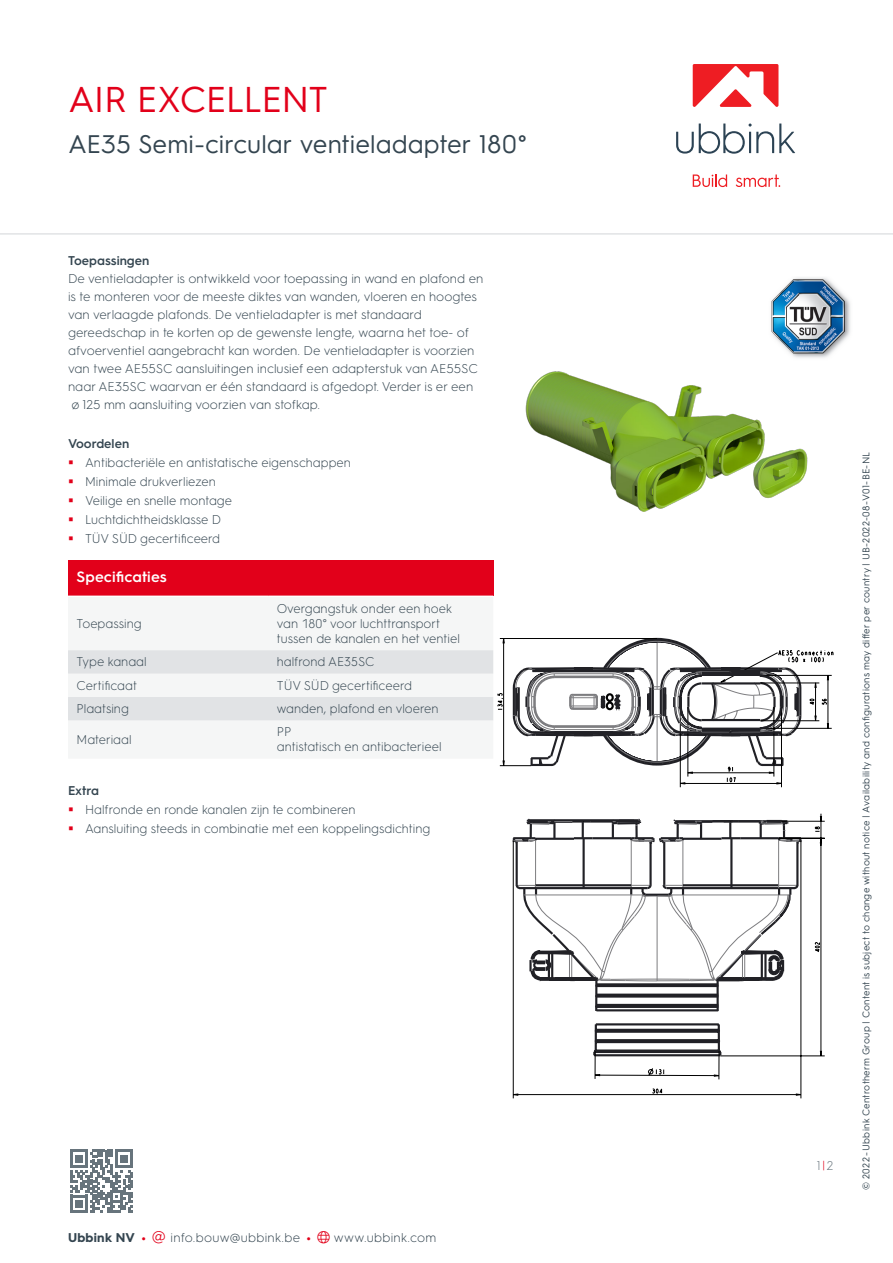
<style>
.page{position:relative;width:893px;height:1263px;background:#fff}
.page>*{position:absolute;margin:0;border:0;box-sizing:border-box;transform-origin:0 0}
._10_head{font:36px "HGS3";letter-spacing:-.02em;color:#e2001a}
._10_head_with_pages{font:25.5px "HGS3";letter-spacing:.005em;color:#344550}
._40_table_head{font:600 15px "HGS3";letter-spacing:.005em;color:#fff}
._30_body{font:300 12.75px/18px "HGS3";color:#344550}
._40_table_body{font:300 12.75px/14.9px "HGS3";color:#344550}
._30_body-2{font:300 12.75px "HGS3";letter-spacing:.02em;color:#344550}
._30_body-3{font:600 12.75px "HGS3";color:#344550}
.t1{font:300 12.75px "HGS3";color:#67747c}
._00_disclaimer{font:9.75px "HGS3";letter-spacing:.03em;color:#344550}
.s1{font-weight:600}
.s2{font-weight:700}
.s3{font-weight:700;color:#e2001a}
.s4{color:#e2001a}
</style>
<div class="page">
<svg style="left:676px;top:124px;width:119px;height:30px"></svg>
<svg style="left:693px;top:174px;width:34px;height:13px"></svg>
<svg style="left:736px;top:174px;width:44px;height:13px"></svg>
<svg style="left:693px;top:64px;width:85px;height:43px"></svg>
<hr style="left:0;top:233px;width:893px;height:2px;background:#e1e3e5">
<svg style="left:70px;top:1150px;width:63px;height:62px"></svg>
<div style="left:68px;top:560px;width:425px;height:36px;background:#e2001a"></div>
<svg style="left:68px;top:720px;width:425px;height:1px"></svg>
<img style="left:525px;top:371px;width:283px;height:141px">
<img style="left:771px;top:277px;width:80px;height:81px">
<svg style="left:68px;top:650px;width:431px;height:70px"></svg>
<svg style="left:499px;top:638px;width:326px;height:461px"></svg>
<svg style="left:512px;top:637px;width:322px;height:375px"></svg>
<p class="_10_head" style="left:68px;top:74px;width:262px">AIR EXCELLENT</p>
<p class="_10_head_with_pages" style="left:68px;top:126px;width:461px">AE35 Semi-circular ventieladapter 180°</p>
<p class="_30_body" style="left:68px;top:251px;width:417px"><span class="s1">Toepassingen<br></span>De ventieladapter is ontwikkeld voor toepassing in wand en plafond en is te monteren voor de meeste diktes van wanden, vloeren en hoogtes van verlaagde plafonds. De ventieladapter is met standaard gereedschap in te korten op de gewenste lengte, waarna het toe- of afvoerventiel aangebracht kan worden. De ventieladapter is voorzien van twee AE55SC aansluitingen inclusief een adapterstuk van AE55SC naar AE35SC waarvan er één standaard is afgedopt. Verder is er een ø 125 mm aansluiting voorzien van stofkap.</p>
<p class="_30_body-3" style="left:68px;top:434px;width:63px">Voordelen</p>
<p class="_30_body" style="left:85px;top:453px;width:267px">Antibacteriële en antistatische eigenschappen</p>
<p class="_30_body" style="left:85px;top:472px;width:132px">Minimale drukverliezen</p>
<p class="_30_body" style="left:85px;top:491px;width:149px">Veilige en snelle montage</p>
<p class="_30_body" style="left:85px;top:510px;width:138px">Luchtdichtheidsklasse D</p>
<p class="_30_body" style="left:85px;top:529px;width:137px">TÜV SÜD gecertificeerd</p>
<p class="_40_table_head" style="left:77px;top:566px;width:92px">Specificaties</p>
<p class="_40_table_body" style="left:77px;top:615px;width:67px">Toepassing</p>
<p class="_40_table_body" style="left:277px;top:600px;width:184px">Overgangstuk onder een hoek van 180° voor luchttransport tussen de kanalen en het ventiel</p>
<p class="_40_table_body" style="left:77px;top:653px;width:72px">Type kanaal</p>
<p class="_40_table_body" style="left:277px;top:653px;width:99px">halfrond AE35SC</p>
<p class="_40_table_body" style="left:77px;top:677px;width:62px">Certificaat</p>
<p class="_40_table_body" style="left:277px;top:677px;width:137px">TÜV SÜD gecertificeerd</p>
<p class="_40_table_body" style="left:77px;top:700px;width:54px">Plaatsing</p>
<p class="_40_table_body" style="left:277px;top:700px;width:163px">wanden, plafond en vloeren</p>
<p class="_40_table_body" style="left:77px;top:731px;width:57px">Materiaal</p>
<p class="_40_table_body" style="left:277px;top:724px;width:166px">PP<br>antistatisch en antibacterieel</p>
<p class="_30_body-3" style="left:68px;top:781px;width:33px">Extra</p>
<p class="_30_body" style="left:85px;top:800px;width:272px">Halfronde en ronde kanalen zijn te combineren</p>
<p class="_30_body" style="left:85px;top:819px;width:347px">Aansluiting steeds in combinatie met een koppelingsdichting</p>
<p class="_30_body-2" style="left:68px;top:1228px;width:370px"><span class="s2">Ubbink NV</span> <span class="s3">•</span> <span class="s4">▼</span> info.bouw@ubbink.be <span class="s3">•</span> <span class="s4">●□</span> www.ubbink.com</p>
<p class="t1" style="left:817px;top:1157px;width:18px">1<span class="s4">|</span>2</p>
<p class="_00_disclaimer" style="left:859px;top:1189px;width:739px;rotate:-90deg">© 2022-Ubbink Centrotherm Group | Content is subject to change without notice | Availability and configurations may differ per country | UB-2022-08-V01-BE-NL</p>
</div>
